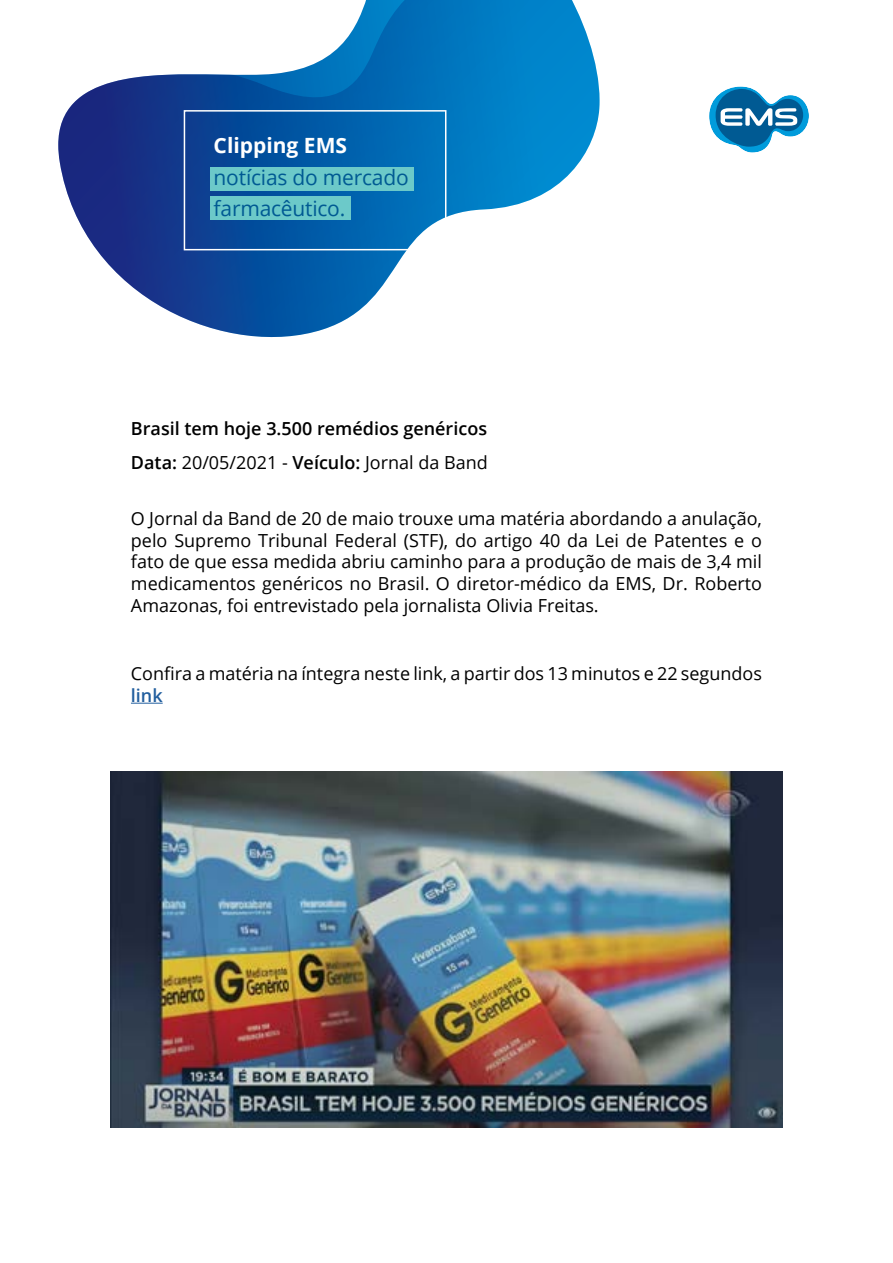
<style>
.page{position:relative;width:893px;height:1263px;background:#fff}
.page>*{position:absolute;margin:0;border:0;box-sizing:border-box;transform-origin:0 0}
.t1{font:21px/31.5px "Open Sans";letter-spacing:-.01em;color:#005a93}
.t2{font:700 21px "Open Sans";color:#fff}
.t3{font:18px/21.6px "Open Sans";color:#000;text-align:justify}
.t4{font:600 18px/34.3px "Open Sans";color:#000}
.t5{font:600 18px "Open Sans";color:#215e9e}
.s1{font-weight:400}
</style>
<div class="page">
<svg style="left:58px;top:0;width:542px;height:338px"></svg>
<hr style="left:131px;top:703px;width:32px;height:1px;background:#215e9e">
<div style="left:184px;top:110px;width:262px;height:140px;border:2px solid #fff"></div>
<div style="left:210px;top:196px;width:140px;height:23px;background:#6cc9c9"></div>
<div style="left:210px;top:167px;width:203px;height:23px;background:#6cc9c9"></div>
<svg style="left:709px;top:86px;width:100px;height:67px"></svg>
<img style="left:111px;top:771px;width:671px;height:356px">
<p class="t2" style="left:214px;top:131px;width:135px">Clipping EMS</p>
<p class="t1" style="left:214px;top:161px;width:197px">notícias do mercado farmacêutico.</p>
<p class="t4" style="left:131px;top:411px;width:358px">Brasil tem hoje 3.500 remédios genéricos<br>Data: <span class="s1">20/05/2021 -</span> Veículo: <span class="s1">Jornal da Band</span></p>
<p class="t3" style="left:131px;top:507px;width:633px">O Jornal da Band de 20 de maio trouxe uma matéria abordando a anulação, pelo Supremo Tribunal Federal (STF), do artigo 40 da Lei de Patentes e o fato de que essa medida abriu caminho para a produção de mais de 3,4 mil medicamentos genéricos no Brasil. O diretor-médico da EMS, Dr. Roberto Amazonas, foi entrevistado pela jornalista Olivia Freitas.</p>
<p class="t3" style="left:131px;top:662px;width:633px">Confira a matéria na íntegra neste link, a partir dos 13 minutos e 22 segundos</p>
<p class="t5" style="left:131px;top:683px;width:33px">link</p>
</div>
